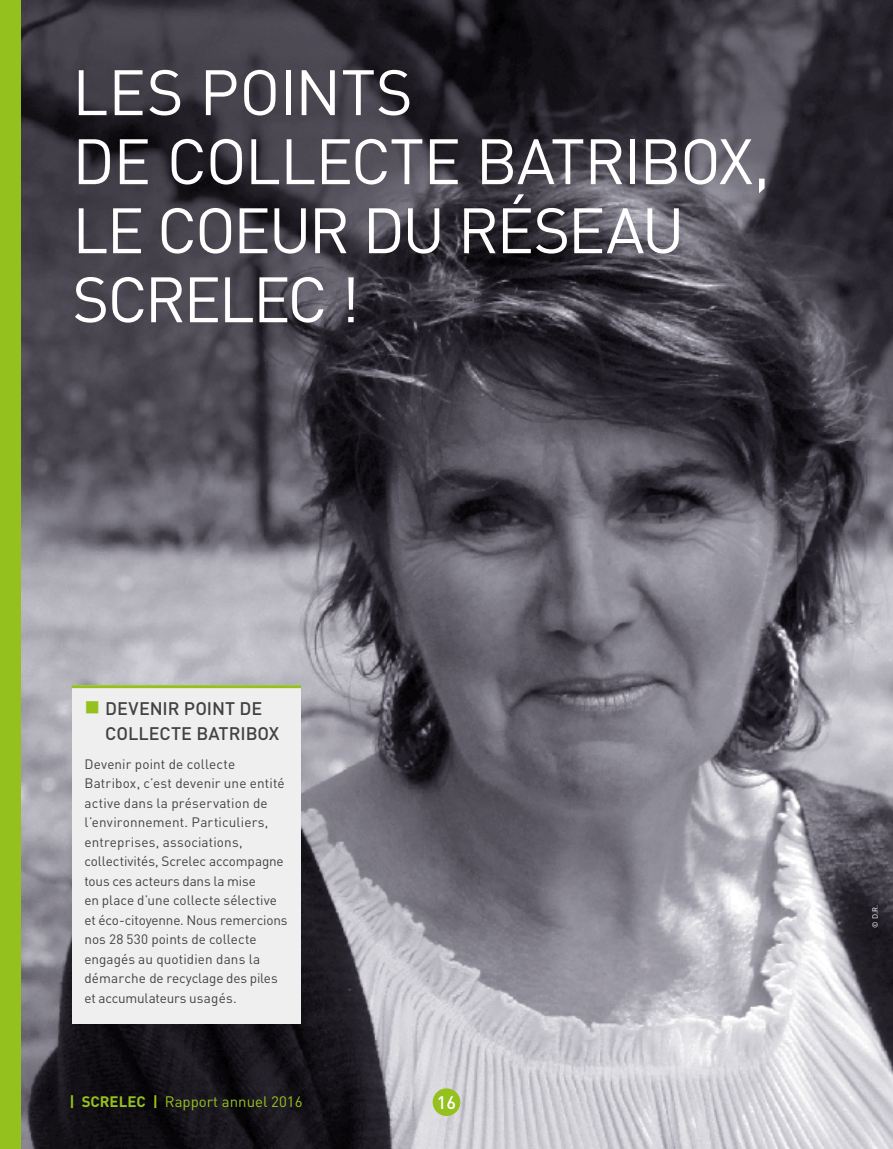
<style>
.page{position:relative;width:893px;height:1149px;background:#fff}
.page>*{position:absolute;margin:0;border:0;box-sizing:border-box;transform-origin:0 0}
.t1{font:63px/69px "DIN";letter-spacing:-.03em;color:#fff}
.t2{font:500 18px/25.2px "DIN";letter-spacing:-.005em;color:#424241}
.t3{font:500 18px "DIN";color:#fff}
.t4{font:15px "DIN";color:#95c11f}
.t5{font:13.5px/19.5px "DIN";letter-spacing:.005em;color:#424241}
.t6{font:7.5px "DIN";color:#fff}
.s1{color:#95c11f}
.s2{font-weight:700}
</style>
<div class="page">
<div style="left:0;top:0;width:40px;height:1148px;background:#95c11f"></div>
<img style="left:21px;top:0;width:872px;height:1148px">
<div style="left:72px;top:685px;width:229px;height:338px;background:#efefef"></div>
<hr style="left:72px;top:685px;width:229px;height:3px;background:#95c11f">
<div style="left:433px;top:1087px;width:27px;height:28px;background:#95c11f;border-radius:50%"></div>
<h1 class="t1" style="left:72px;top:57px;width:699px">LES POINTS<br>DE COLLECTE BATRIBOX,<br>LE COEUR DU RÉSEAU<br>SCRELEC !</h1>
<h2 class="t2" style="left:105px;top:695px;width:176px;text-indent:-21px"><span class="s1">■</span> DEVENIR POINT DE<br>COLLECTE BATRIBOX</h2>
<p class="t5" style="left:84px;top:753px;width:205px">Devenir point de collecte<br>Batribox, c’est devenir une entité active dans la préservation de l’environnement. Particuliers, entreprises, associations, collectivités, Screlec accompagne tous ces acteurs dans la mise<br>en place d’une collecte sélective et éco-citoyenne. Nous remercions nos 28 530 points de collecte engagés au quotidien dans la démarche de recyclage des piles et accumulateurs usagés.</p>
<p class="t4" style="left:69px;top:1091px;width:235px"><span class="s2">| SCRELEC |</span> Rapport annuel 2016</p>
<h2 class="t3" style="left:437px;top:1090px;width:21px">16</h2>
<p class="t6" style="left:870px;top:927px;width:23px;rotate:-90deg">© D. R.</p>
</div>
